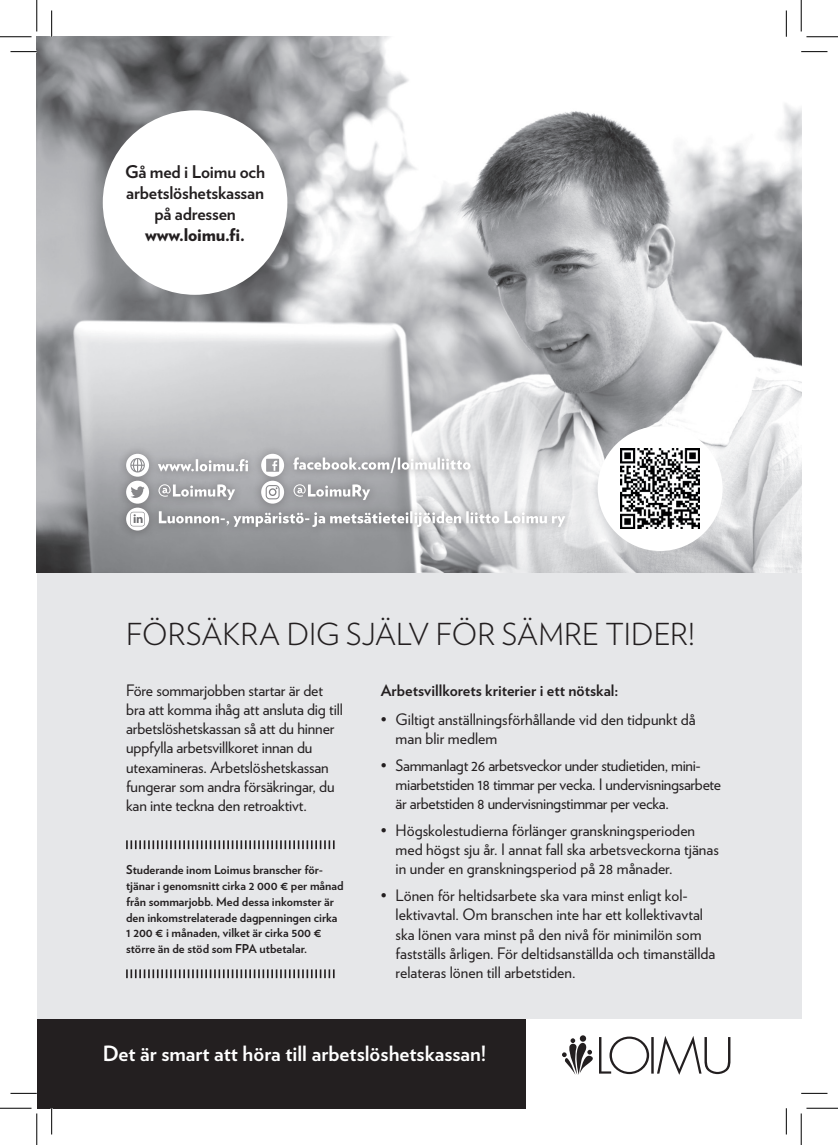
<style>
.page{position:relative;width:838px;height:1145px;background:#fff}
.page>*{position:absolute;margin:0;border:0;box-sizing:border-box;transform-origin:0 0}
.t1{font:300 30.28px "Verlag";color:#231f20}
.t2{font:700 21px "Verlag";color:#fff}
.t3{font:700 17.5px/21px "Verlag";letter-spacing:-.01em;color:#231f20;text-align:center}
.t4{font:900 17.5px "Verlag";letter-spacing:-.01em;color:#231f20}
.t5{font:15.75px/19.2px "Verlag";letter-spacing:-.01em;color:#231f20}
.t6{font:700 15.75px "Verlag";color:#231f20}
.t7{font:700 12.25px/15.8px "Verlag";color:#231f20}
</style>
<div class="page">
<svg style="left:579px;top:1035px;width:7px;height:7px"></svg>
<svg style="left:562px;top:1038px;width:31px;height:37px"></svg>
<svg style="left:599px;top:1036px;width:131px;height:39px"></svg>
<div style="left:37px;top:1019px;width:488px;height:89px;background:#231f20"></div>
<div style="left:37px;top:445px;width:764px;height:574px;background:#e6e7e9"></div>
<img style="left:37px;top:37px;width:764px;height:535px">
<div style="left:103px;top:110px;width:184px;height:185px;background:#fff;border-radius:50%"></div>
<div style="left:597px;top:426px;width:125px;height:125px;background:#fff;border-radius:50%"></div>
<svg style="left:126px;top:969px;width:208px;height:9px"></svg>
<svg style="left:126px;top:840px;width:208px;height:9px"></svg>
<div style="left:117px;top:445px;width:456px;height:95px;background:#231f20;opacity:.4"></div>
<svg style="left:293px;top:457px;width:177px;height:16px"></svg>
<svg style="left:158px;top:484px;width:77px;height:16px"></svg>
<svg style="left:261px;top:454px;width:23px;height:50px"></svg>
<svg style="left:293px;top:484px;width:77px;height:16px"></svg>
<svg style="left:159px;top:511px;width:406px;height:16px"></svg>
<svg style="left:158px;top:459px;width:90px;height:12px"></svg>
<svg style="left:126px;top:454px;width:23px;height:77px;background:#cbcbcc"></svg>
<img style="left:620px;top:449px;width:79px;height:79px">
<svg style="left:10px;top:51px;width:27px;height:1px"></svg>
<svg style="left:801px;top:51px;width:26px;height:1px"></svg>
<svg style="left:10px;top:1093px;width:27px;height:1px"></svg>
<svg style="left:801px;top:1093px;width:26px;height:1px"></svg>
<svg style="left:51px;top:10px;width:1px;height:27px"></svg>
<svg style="left:51px;top:1108px;width:1px;height:26px"></svg>
<svg style="left:786px;top:10px;width:1px;height:27px"></svg>
<svg style="left:786px;top:1108px;width:1px;height:26px"></svg>
<hr style="left:0;top:36px;width:32px;height:1px;background:#000">
<hr style="left:806px;top:36px;width:31px;height:1px;background:#000">
<hr style="left:0;top:1108px;width:32px;height:1px;background:#000">
<hr style="left:806px;top:1108px;width:31px;height:1px;background:#000">
<hr style="left:36px;top:0;width:1px;height:31px;background:#000">
<hr style="left:36px;top:1113px;width:1px;height:32px;background:#000">
<hr style="left:800px;top:0;width:1px;height:31px;background:#000">
<hr style="left:800px;top:1113px;width:1px;height:32px;background:#000">
<p class="t3" style="left:125px;top:160px;width:141px">Gå med i Loimu och arbetslöshetskassan på adressen</p>
<p class="t4" style="left:145px;top:220px;width:101px">www.loimu.fi.</p>
<h1 class="t1" style="left:126px;top:612px;width:570px">FÖRSÄKRA DIG SJÄLV FÖR SÄMRE TIDER!</h1>
<p class="t5" style="left:126px;top:680px;width:218px">Före sommarjobben startar är det bra att komma ihåg att ansluta dig till arbetslöshetskassan så att du hinner uppfylla arbetsvillkoret innan du utexamineras. Arbetslöshetskassan fungerar som andra försäkringar, du kan inte teckna den retroaktivt.</p>
<p class="t6" style="left:381px;top:678px;width:239px">Arbetsvillkorets kriterier i ett nötskal:</p>
<p class="t5" style="left:395px;top:709px;width:302px;text-indent:-15px">• Giltigt anställningsförhållande vid den tidpunkt då man blir medlem</p>
<p class="t5" style="left:395px;top:755px;width:327px;text-indent:-15px">• Sammanlagt 26 arbetsveckor under studietiden, mini&shy;miarbetstiden 18 timmar per vecka. I undervisningsarbete är arbetstiden 8 undervisningstimmar per vecka.</p>
<p class="t5" style="left:395px;top:820px;width:324px;text-indent:-15px">• Högskolestudierna förlänger granskningsperioden med högst sju år. I annat fall ska arbetsveckorna tjänas in under en granskningsperiod på 28 månader.</p>
<p class="t5" style="left:395px;top:885px;width:321px;text-indent:-15px">• Lönen för heltidsarbete ska vara minst enligt kol&shy;lektivavtal. Om branschen inte har ett kollektivavtal ska lönen vara minst på den nivå för minimilön som fastställs årligen. För deltidsanställda och timanställda relateras lönen till arbetstiden.</p>
<p class="t7" style="left:126px;top:861px;width:219px">Studerande inom Loimus branscher för&shy;tjänar i genomsnitt cirka 2 000 € per månad från sommarjobb. Med dessa inkomster är den inkomstrelaterade dagpenningen cirka 1 200 € i månaden, vilket är cirka 500 € större än de stöd som FPA utbetalar.</p>
<h2 class="t2" style="left:103px;top:1037px;width:385px">Det är smart att höra till arbetslöshetskassan!</h2>
</div>
